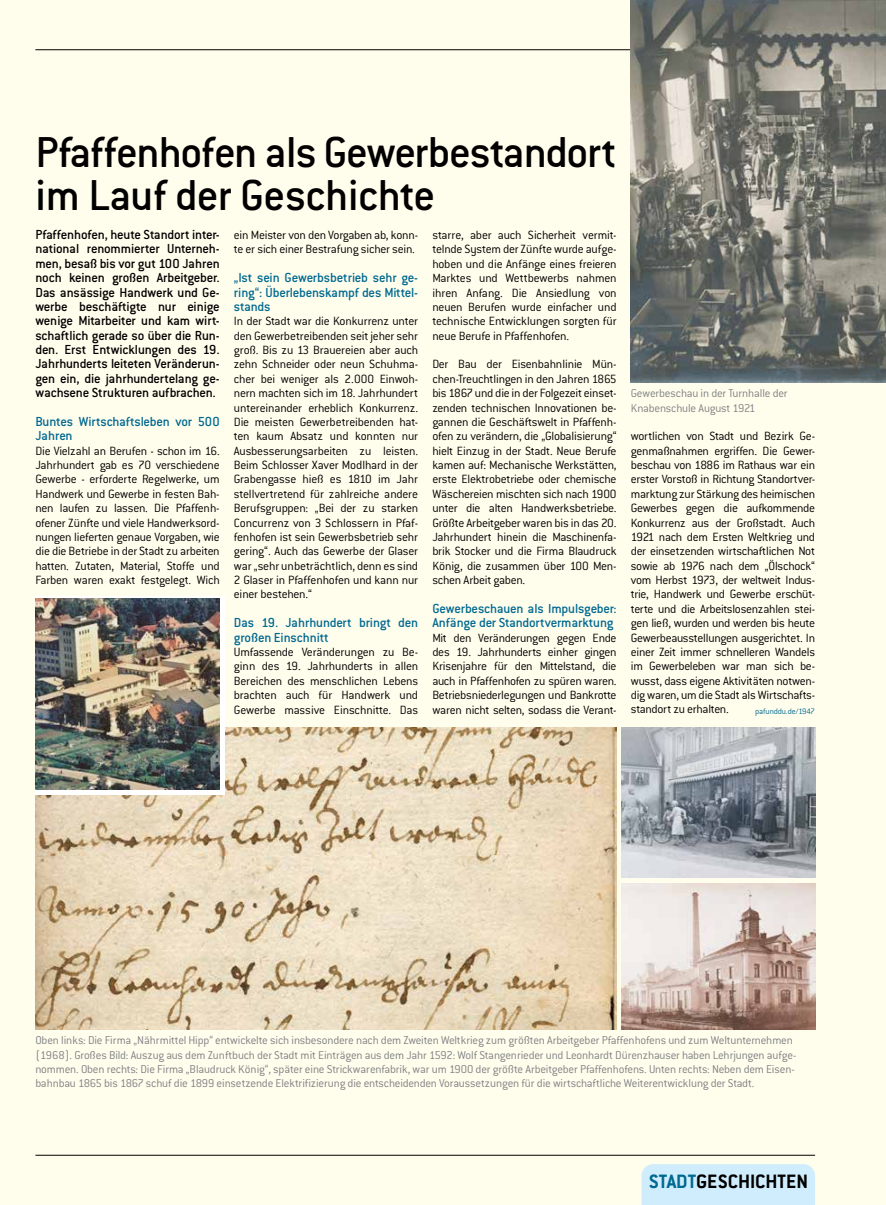
<style>
.page{position:relative;width:886px;height:1205px;background:#fffdec}
.page>*{position:absolute;margin:0;border:0;box-sizing:border-box;transform-origin:0 0}
.t1{font:500 47.5px/43.1px "Conduit ITC Std";letter-spacing:-.015em;color:#000}
.t2{font:700 21.25px "Conduit ITC Std";color:#000}
.t3{font:500 14.38px/14.4px "Conduit ITC Std";letter-spacing:-.015em;color:#000;text-align:justify}
.t4{font:500 14.38px/14.4px "Conduit ITC Std";letter-spacing:-.01em;color:#006991}
.t5{font:300 13.12px/14.4px "Conduit ITC Std";letter-spacing:-.02em;color:#000;text-align:justify}
.t6{font:300 12.5px/14.4px "Conduit ITC Std";letter-spacing:-.015em;color:#808285}
.t7{font:300 8.75px "Conduit ITC Std";letter-spacing:-.015em;color:#006991}
.s1{color:#006991}
</style>
<div class="page">
<hr style="left:35px;top:50px;width:611px;height:1px;background:#000">
<hr style="left:35px;top:1155px;width:780px;height:1px;background:#000">
<div style="left:641px;top:1164px;width:174px;height:41px;background:#cfedfc"></div>
<img style="left:631px;top:0;width:255px;height:382px">
<img style="left:35px;top:728px;width:582px;height:302px">
<img style="left:622px;top:883px;width:193px;height:147px">
<div style="left:35px;top:596px;width:190px;height:199px;background:#fff"></div>
<img style="left:35px;top:598px;width:185px;height:191px">
<img style="left:622px;top:728px;width:193px;height:150px">
<h1 class="t1" style="left:35px;top:129px;width:583px">Pfaffenhofen als Gewerbestandort im Lauf der Geschichte</h1>
<p class="t3" style="left:35px;top:227px;width:186px">Pfaffenhofen, heute Standort inter&shy;national renommierter Unterneh&shy;men, besaß bis vor gut 100 Jahren noch keinen großen Arbeitgeber.<br>Das ansässige Handwerk und Ge&shy;werbe beschäftigte nur einige wenige Mitarbeiter und kam wirt&shy;schaftlich gerade so über die Run&shy;den. Erst Entwicklungen des 19.<br>Jahrhunderts leiteten Veränderun&shy;gen ein, die jahrhundertelang ge&shy;wachsene Strukturen aufbrachen.</p>
<p class="t4" style="left:35px;top:414px;width:186px">Buntes Wirtschaftsleben vor 500<br>Jahren</p>
<p class="t5" style="left:35px;top:443px;width:186px">Die Vielzahl an Berufen - schon im 16.<br>Jahrhundert gab es 70 verschiedene Gewerbe - erforderte Regelwerke, um Handwerk und Gewerbe in festen Bah&shy;nen laufen zu lassen. Die Pfaffenh&shy;ofener Zünfte und viele Handwerksord&shy;nungen lieferten genaue Vorgaben, wie die die Betriebe in der Stadt zu arbeiten hatten. Zutaten, Material, Stoffe und Farben waren exakt festgelegt. Wich</p>
<p class="t5" style="left:234px;top:227px;width:186px">ein Meister von den Vorgaben ab, konn&shy;te er sich einer Bestrafung sicher sein.</p>
<p class="t4" style="left:234px;top:270px;width:186px;text-align:justify">„Ist sein Gewerbsbetrieb sehr ge&shy;ring“: Überlebenskampf des Mittel&shy;stands</p>
<p class="t5" style="left:234px;top:314px;width:186px">In der Stadt war die Konkurrenz unter den Gewerbetreibenden seit jeher sehr groß. Bis zu 13 Brauereien aber auch zehn Schneider oder neun Schuhma&shy;cher bei weniger als 2.000 Einwoh&shy;nern machten sich im 18. Jahrhundert untereinander erheblich Konkurrenz.<br>Die meisten Gewerbetreibenden hat&shy;ten kaum Absatz und konnten nur Ausbesserungsarbeiten zu leisten.<br>Beim Schlosser Xaver Modlhard in der Grabengasse hieß es 1810 im Jahr stellvertretend für zahlreiche andere Berufsgruppen: „Bei der zu starken Concurrenz von 3 Schlossern in Pfaf&shy;fenhofen ist sein Gewerbsbetrieb sehr gering“. Auch das Gewerbe der Glaser war „sehr unbeträchtlich, denn es sind 2 Glaser in Pfaffenhofen und kann nur einer bestehen.“</p>
<p class="t4" style="left:234px;top:615px;width:186px">Das 19. Jahrhundert bringt den großen Einschnitt</p>
<p class="t5" style="left:234px;top:644px;width:186px">Umfassende Veränderungen zu Be&shy;ginn des 19. Jahrhunderts in allen Bereichen des menschlichen Lebens brachten auch für Handwerk und Gewerbe massive Einschnitte. Das</p>
<p class="t5" style="left:432px;top:227px;width:186px">starre, aber auch Sicherheit vermit&shy;telnde System der Zünfte wurde aufge&shy;hoben und die Anfänge eines freieren Marktes und Wettbewerbs nahmen ihren Anfang. Die Ansiedlung von neuen Berufen wurde einfacher und technische Entwicklungen sorgten für neue Berufe in Pfaffenhofen.</p>
<p class="t5" style="left:432px;top:357px;width:186px">Der Bau der Eisenbahnlinie Mün&shy;chen-Treuchtlingen in den Jahren 1865 bis 1867 und die in der Folgezeit einset&shy;zenden technischen Innovationen be&shy;gannen die Geschäftswelt in Pfaffenh&shy;ofen zu verändern, die „Globalisierung“ hielt Einzug in der Stadt. Neue Berufe kamen auf: Mechanische Werkstätten, erste Elektrobetriebe oder chemische Wäschereien mischten sich nach 1900 unter die alten Handwerksbetriebe.<br>Größte Arbeitgeber waren bis in das 20.<br>Jahrhundert hinein die Maschinenfa&shy;brik Stocker und die Firma Blaudruck König, die zusammen über 100 Men&shy;schen Arbeit gaben.</p>
<p class="t4" style="left:432px;top:601px;width:186px">Gewerbeschauen als Impulsgeber:<br>Anfänge der Standortvermarktung</p>
<p class="t5" style="left:432px;top:630px;width:186px">Mit den Veränderungen gegen Ende des 19. Jahrhunderts einher gingen Krisenjahre für den Mittelstand, die auch in Pfaffenhofen zu spüren waren.<br>Betriebsniederlegungen und Bankrotte waren nicht selten, sodass die Verant-</p>
<p class="t6" style="left:631px;top:386px;width:158px">Gewerbeschau in der Turnhalle der<br>Knabenschule August 1921</p>
<p class="t5" style="left:631px;top:429px;width:186px">wortlichen von Stadt und Bezirk Ge&shy;genmaßnahmen ergriffen. Die Gewer&shy;beschau von 1886 im Rathaus war ein erster Vorstoß in Richtung Standortver&shy;marktung zur Stärkung des heimischen Gewerbes gegen die aufkommende Konkurrenz aus der Großstadt. Auch 1921 nach dem Ersten Weltkrieg und der einsetzenden wirtschaftlichen Not sowie ab 1976 nach dem „Ölschock“ vom Herbst 1973, der weltweit Indus&shy;trie, Handwerk und Gewerbe erschüt&shy;terte und die Arbeitslosenzahlen stei&shy;gen ließ, wurden und werden bis heute Gewerbeausstellungen ausgerichtet. In einer Zeit immer schnelleren Wandels im Gewerbeleben war man sich be&shy;wusst, dass eigene Aktivitäten notwen&shy;dig waren, um die Stadt als Wirtschafts&shy;standort zu erhalten.</p>
<p class="t7" style="left:755px;top:705px;width:61px">pafunddu.de/1947</p>
<p class="t6" style="left:35px;top:1033px;width:762px">Oben links: Die Firma „Nährmittel Hipp“ entwickelte sich insbesondere nach dem Zweiten Weltkrieg zum größten Arbeitgeber Pfaffenhofens und zum Weltunternehmen (1968). Großes Bild: Auszug aus dem Zunftbuch der Stadt mit Einträgen aus dem Jahr 1592: Wolf Stangenrieder und Leonhardt Dürenzhauser haben Lehrjungen aufge&shy;nommen. Oben rechts: Die Firma „Blaudruck König“, später eine Strickwarenfabrik, war um 1900 der größte Arbeitgeber Pfaffenhofens. Unten rechts: Neben dem Eisen&shy;bahnbau 1865 bis 1867 schuf die 1899 einsetzende Elektrifizierung die entscheidenden Voraussetzungen für die wirtschaftliche Weiterentwicklung der Stadt.</p>
<h2 class="t2" style="left:649px;top:1169px;width:161px"><span class="s1">STADT</span>GESCHICHTEN</h2>
</div>
